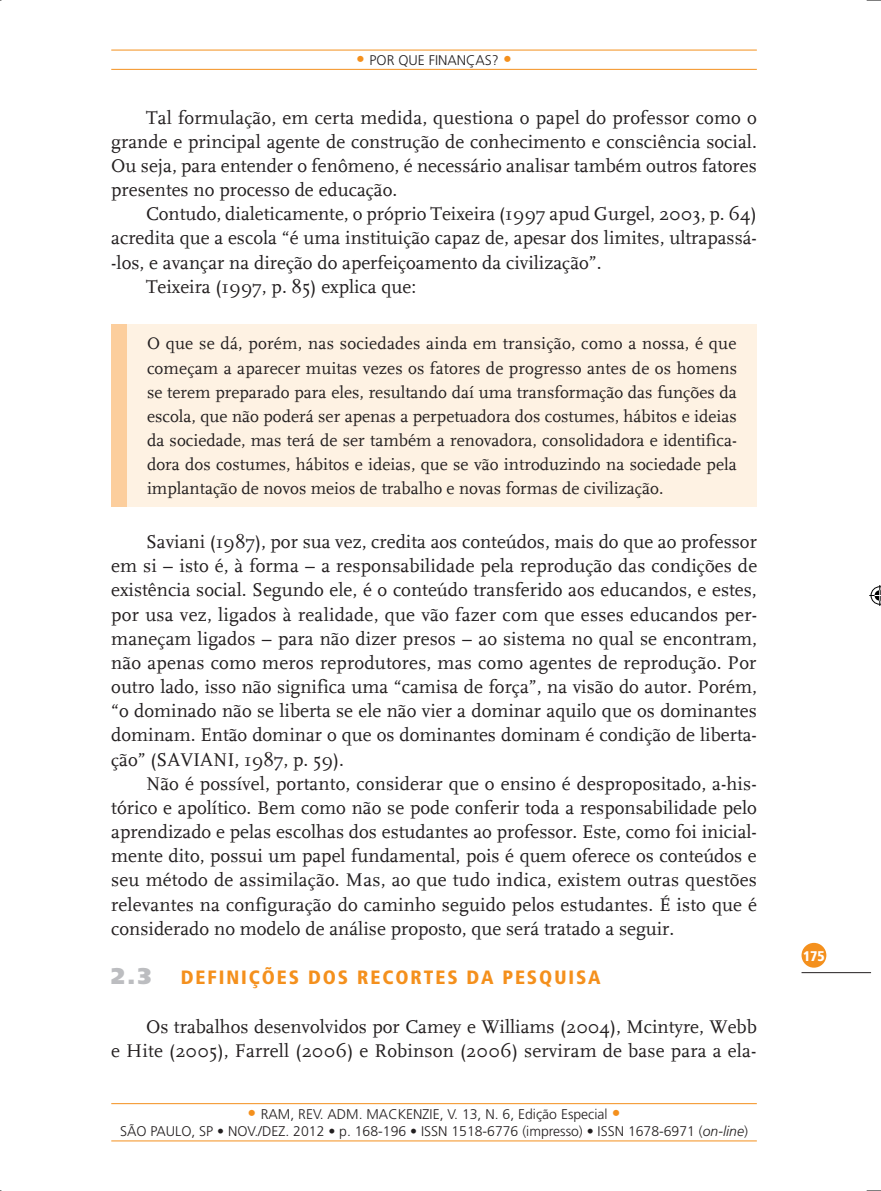
<style>
.page{position:relative;width:881px;height:1191px;background:#fff}
.page>*{position:absolute;margin:0;border:0;box-sizing:border-box;transform-origin:0 0}
.t1{font:900 22.75px "Frutiger LT Std";color:#bcbdc0}
.t2{font:19.25px/24.2px "FF Scala Definitiver";color:#231f20;text-align:justify}
.t3{font:900 condensed 19.25px "Frutiger LT Std";letter-spacing:.1em;color:#f4901d}
.t4{font:17.5px/24.2px "FF Scala Definitiver";color:#231f20;text-align:justify}
.t5{font:300 14px/16.8px "Frutiger LT Std";color:#231f20;text-align:center}
.t6{font:900 condensed 14px "Frutiger LT Std";color:#fff}
.s1{font-size:17.5px;color:#f4901d}
.s2{font-style:italic}
</style>
<div class="page">
<div style="left:801px;top:943px;width:24px;height:24px;background:#f4901d;border-radius:50%"></div>
<hr style="left:801px;top:972px;width:69px;height:1px;background:#231f20">
<hr style="left:111px;top:69px;width:645px;height:1px;background:#f4901d">
<hr style="left:111px;top:50px;width:645px;height:1px;background:#f4901d">
<hr style="left:111px;top:1140px;width:645px;height:1px;background:#f4901d">
<hr style="left:111px;top:1103px;width:645px;height:1px;background:#f4901d">
<div style="left:111px;top:324px;width:16px;height:183px;background:#fcce9d"></div>
<div style="left:127px;top:324px;width:629px;height:183px;background:#fef2e3"></div>
<svg style="left:866px;top:0;width:14px;height:1px"></svg>
<svg style="left:866px;top:1190px;width:14px;height:1px"></svg>
<svg style="left:869px;top:585px;width:11px;height:21px"></svg>
<p class="t5" style="left:356px;top:52px;width:88px"><span class="s1">•</span> por que finan</p>
<p class="t5" style="left:466px;top:52px;width:47px">ças? <span class="s1">•</span></p>
<p class="t2" style="left:111px;top:106px;width:646px;text-indent:35px">Tal formulação, em certa medida, questiona o papel do professor como o grande e principal agente de construção de conhecimento e consciência social.<br>Ou seja, para entender o fenômeno, é necessário analisar também outros fatores presentes no processo de educação.</p>
<p class="t2" style="left:146px;top:202px;width:612px">Contudo, dialeticamente, o próprio Teixeira (1997 apud Gurgel, 2003, p. 64)</p>
<p class="t2" style="left:111px;top:226px;width:646px">acredita que a escola “é uma instituição capaz de, apesar dos limites, ultrapassá-</p>
<p class="t2" style="left:111px;top:251px;width:491px">-los, e avançar na direção do aperfeiçoamento da civilização”.</p>
<p class="t2" style="left:146px;top:275px;width:271px">Teixeira (1997, p. 85) explica que:</p>
<p class="t4" style="left:147px;top:332px;width:591px">O que se dá, porém, nas sociedades ainda em transição, como a nossa, é que começam a aparecer muitas vezes os fatores de progresso antes de os homens se terem preparado para eles, resultando daí uma transformação das funções da escola, que não poderá ser apenas a perpetuadora dos costumes, hábitos e ideias da sociedade, mas terá de ser também a renovadora, consolidadora e identifica&shy;dora dos costumes, hábitos e ideias, que se vão introduzindo na sociedade pela implantação de novos meios de trabalho e novas formas de civilização.</p>
<p class="t2" style="left:111px;top:530px;width:647px;text-indent:35px">Saviani (1987), por sua vez, credita aos conteúdos, mais do que ao professor em si – isto é, à forma – a responsabilidade pela reprodução das condições de existência social. Segundo ele, é o conteúdo transferido aos educandos, e estes, por usa vez, ligados à realidade, que vão fazer com que esses educandos per&shy;maneçam ligados – para não dizer presos – ao sistema no qual se encontram, não apenas como meros reprodutores, mas como agentes de reprodução. Por outro lado, isso não significa uma “camisa de força”, na visão do autor. Porém, “o dominado não se liberta se ele não vier a dominar aquilo que os dominantes dominam. Então dominar o que os dominantes dominam é condição de liberta&shy;ção” (SAVIANI, 1987, p. 59).</p>
<p class="t2" style="left:111px;top:772px;width:647px;text-indent:35px">Não é possível, portanto, considerar que o ensino é despropositado, a-his&shy;tórico e apolítico. Bem como não se pode conferir toda a responsabilidade pelo aprendizado e pelas escolhas dos estudantes ao professor. Este, como foi inicial&shy;mente dito, possui um papel fundamental, pois é quem oferece os conteúdos e seu método de assimilação. Mas, ao que tudo indica, existem outras questões relevantes na configuração do caminho seguido pelos estudantes. É isto que é considerado no modelo de análise proposto, que será tratado a seguir.</p>
<p class="t1" style="left:111px;top:961px;width:41px">2.3</p>
<p class="t3" style="left:181px;top:965px;width:421px">DEFINIÇÕES DOS RECORTES DA PESQUISA</p>
<p class="t2" style="left:111px;top:1014px;width:646px;text-align:right">Os trabalhos desenvolvidos por Camey e Williams (2004), Mcintyre, Webb<br>e Hite (2005), Farrell (2006) e Robinson (2006) serviram de base para a ela-</p>
<p class="t5" style="left:120px;top:1106px;width:629px"><span class="s1">•</span> RAM, REV. ADM. MACKENZIE, V. 13, N. 6, Edição Especial <span class="s1">•<br></span>SÃO PAULO, SP • NOV./DEZ. 2012 • p. 168-196 • ISSN 1518-6776 (impresso) • ISSN 1678-6971 (<span class="s2">on-line</span>)</p>
<p class="t6" style="left:802px;top:947px;width:23px">175</p>
</div>
